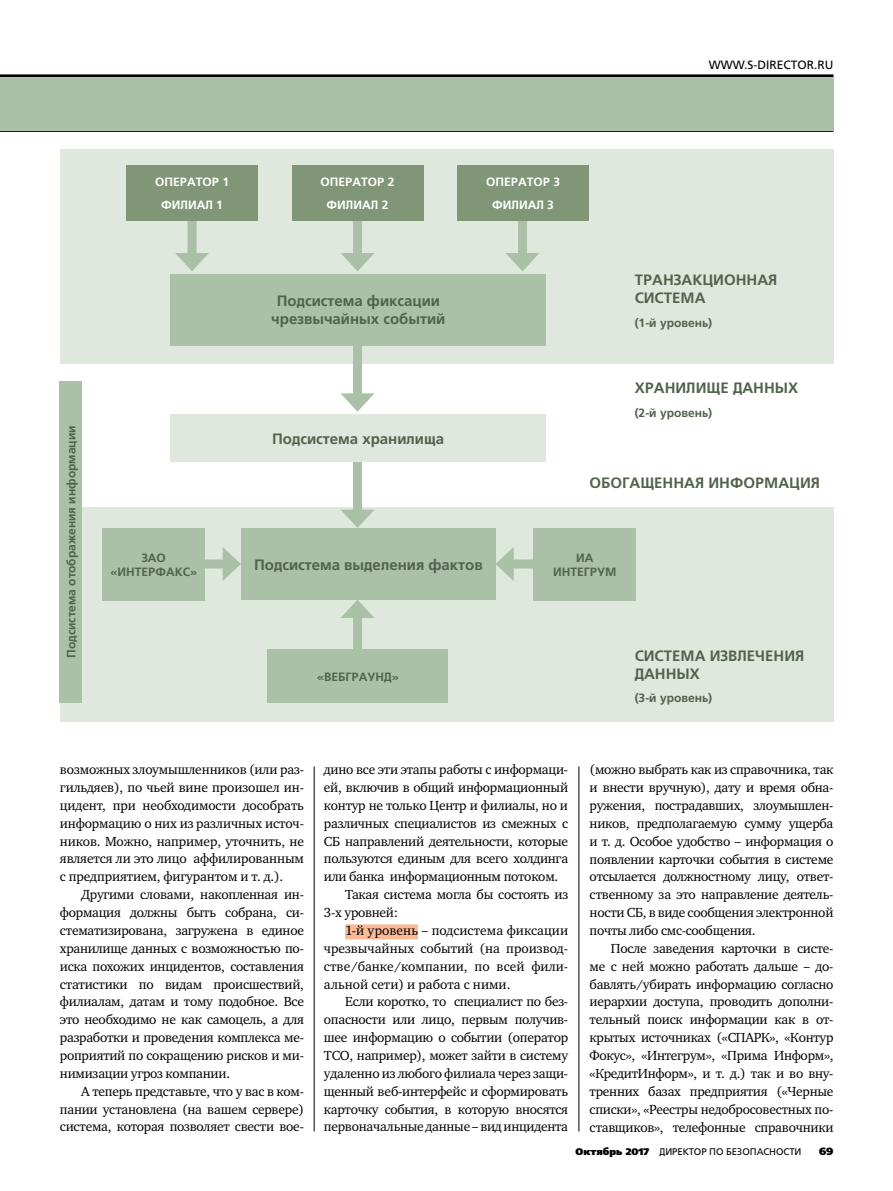
<style>
.page{position:relative;width:893px;height:1191px;background:#fff}
.page>*{position:absolute;margin:0;border:0;box-sizing:border-box;transform-origin:0 0}
.t1{font:15px/18px "AG Foreigner Medium C";color:#51624d}
.t2{font:13.5px/17.9px "Charter ITC";letter-spacing:-.02em;color:#000;text-align:justify}
.t3{font:13.5px "Charter ITC";color:#000}
.t4{font:12px/14.4px "AG Foreigner Medium C";color:#51624d;text-align:center}
.t5{font:12px/23px "AG Foreigner Medium C";color:#fff;text-align:center}
.t6{font:12px "AG Foreigner C";color:#000}
.t7{font:10.5px "AG Foreigner Black C";color:#000}
.t8{font:9.6px "AG Foreigner C";letter-spacing:-.005em;color:#000}
.s1{font-family:"Segoe UI";font-weight:700}
.s2{font-family:"Myriad Pro"}
.s3{font-family:"AG Foreigner Black C"}
</style>
<div class="page">
<hr style="left:0;top:131px;width:833px;height:1px;background:#000">
<hr style="left:0;top:74px;width:833px;height:3px;background:#000">
<div style="left:0;top:77px;width:833px;height:54px;background:#aac0a7"></div>
<div style="left:60px;top:149px;width:773px;height:214px;background:#dfe8dc"></div>
<div style="left:60px;top:507px;width:773px;height:214px;background:#dfe8dc"></div>
<hr style="left:314px;top:766px;width:1px;height:365px;background:#000">
<hr style="left:579px;top:766px;width:1px;height:365px;background:#000">
<div style="left:345px;top:924px;width:73px;height:15px;background:#fbb995"></div>
<div style="left:188px;top:205px;width:9px;height:55px;background:#aac0a7"></div>
<svg style="left:175px;top:253px;width:34px;height:18px"></svg>
<div style="left:353px;top:205px;width:9px;height:55px;background:#aac0a7"></div>
<svg style="left:341px;top:253px;width:33px;height:18px"></svg>
<div style="left:353px;top:345px;width:9px;height:55px;background:#aac0a7"></div>
<svg style="left:341px;top:393px;width:34px;height:19px"></svg>
<div style="left:353px;top:461px;width:9px;height:56px;background:#aac0a7"></div>
<svg style="left:341px;top:509px;width:33px;height:19px"></svg>
<div style="left:353px;top:611px;width:9px;height:55px;background:#aac0a7"></div>
<svg style="left:341px;top:600px;width:33px;height:18px"></svg>
<div style="left:175px;top:559px;width:55px;height:9px;background:#aac0a7"></div>
<svg style="left:223px;top:547px;width:18px;height:34px"></svg>
<div style="left:506px;top:559px;width:56px;height:9px;background:#aac0a7"></div>
<svg style="left:496px;top:547px;width:18px;height:34px"></svg>
<div style="left:518px;top:205px;width:9px;height:55px;background:#aac0a7"></div>
<svg style="left:506px;top:253px;width:33px;height:18px"></svg>
<div style="left:126px;top:165px;width:132px;height:55px;background:#809677"></div>
<div style="left:292px;top:165px;width:131px;height:55px;background:#809677"></div>
<div style="left:457px;top:165px;width:132px;height:55px;background:#809677"></div>
<div style="left:171px;top:274px;width:375px;height:71px;background:#aac0a7"></div>
<div style="left:60px;top:381px;width:22px;height:321px;background:#aac0a7"></div>
<div style="left:170px;top:414px;width:376px;height:47px;background:#dfe8dc"></div>
<div style="left:267px;top:649px;width:181px;height:53px;background:#aac0a7"></div>
<div style="left:241px;top:528px;width:255px;height:72px;background:#aac0a7"></div>
<div style="left:103px;top:528px;width:102px;height:73px;background:#aac0a7"></div>
<div style="left:534px;top:528px;width:102px;height:73px;background:#aac0a7"></div>
<p class="t5" style="left:155px;top:170px;width:76px">ОПЕРАТОР 1<br>ФИЛИАЛ 1</p>
<p class="t5" style="left:321px;top:170px;width:76px">ОПЕРАТОР 2<br>ФИЛИАЛ 2</p>
<p class="t5" style="left:486px;top:170px;width:76px">ОПЕРАТОР 3<br>ФИЛИАЛ 3</p>
<p class="t1" style="left:271px;top:292px;width:176px;text-align:center">Подсистема фиксации чрезвычайных событий</p>
<p class="t6" style="left:709px;top:58px;width:126px">WWW.S-DIRECTOR.RU</p>
<p class="t1" style="left:635px;top:271px;width:144px">ТРАНЗАКЦИОННАЯ<br>СИСТЕМА</p>
<p class="t4" style="left:635px;top:315px;width:79px">(1-й уровень)</p>
<p class="t1" style="left:635px;top:379px;width:165px">ХРАНИЛИЩЕ ДАННЫХ</p>
<p class="t4" style="left:635px;top:405px;width:79px">(2-й уровень)</p>
<p class="t4" style="left:64px;top:658px;width:234px;rotate:-90deg">Подсистема отображения информации</p>
<p class="t1" style="left:272px;top:429px;width:173px">Подсистема хранилища</p>
<p class="t4" style="left:317px;top:669px;width:83px"><span class="s1">«</span>ВЕБГРАУНД<span class="s1">»</span></p>
<p class="t1" style="left:589px;top:474px;width:232px">ОБОГАЩЕННАЯ ИНФОРМАЦИЯ</p>
<p class="t4" style="left:110px;top:551px;width:88px">ЗАО <span class="s1">«</span>ИНТЕРФАКС<span class="s1">»</span></p>
<p class="t4" style="left:553px;top:551px;width:65px">ИА<br>ИНТЕГРУМ</p>
<p class="t1" style="left:254px;top:556px;width:230px">Подсистема выделения фактов</p>
<p class="t1" style="left:635px;top:647px;width:171px">СИСТЕМА ИЗВЛЕЧЕНИЯ<br>ДАННЫХ</p>
<p class="t4" style="left:635px;top:690px;width:79px">(3-й уровень)</p>
<p class="t2" style="left:60px;top:760px;width:246px">возможных злоумышленников (или раз&shy;гильдяев), по чьей вине произошел ин&shy;цидент, при необходимости дособрать информацию о них из различных источ&shy;ников. Можно, например, уточнить, не является ли это лицо аффилированным с предприятием, фигурантом и т. д.).</p>
<p class="t2" style="left:60px;top:885px;width:246px;text-indent:21px">Другими словами, накопленная ин&shy;формация должны быть собрана, си&shy;стематизирована, загружена в единое хранилище данных с возможностью по&shy;иска похожих инцидентов, составления статистики по видам происшествий, филиалам, датам и тому подобное. Все это необходимо не как самоцель, а для разработки и проведения комплекса ме&shy;роприятий по сокращению рисков и ми&shy;нимизации угроз компании.</p>
<p class="t2" style="left:60px;top:1082px;width:246px;text-indent:21px">А теперь представьте, что у вас в ком&shy;пании установлена (на вашем сервере) система, которая позволяет свести вое-</p>
<p class="t2" style="left:324px;top:760px;width:246px">дино все эти этапы работы с информаци-</p>
<p class="t2" style="left:324px;top:778px;width:246px">ей, включив в общий информационный</p>
<p class="t2" style="left:324px;top:796px;width:246px">контур не только Центр и филиалы, но и</p>
<p class="t2" style="left:324px;top:814px;width:246px">различных специалистов из смежных с</p>
<p class="t2" style="left:324px;top:832px;width:246px">СБ направлений деятельности, которые</p>
<p class="t2" style="left:324px;top:850px;width:246px">пользуются единым для всего холдинга</p>
<p class="t2" style="left:324px;top:867px;width:236px">или банка информационным потоком.</p>
<p class="t2" style="left:345px;top:885px;width:224px">Такая система могла бы состоять из</p>
<p class="t2" style="left:324px;top:903px;width:76px">3-х уровней:</p>
<p class="t3" style="left:345px;top:922px;width:224px">1-й уровень <span class="s2">–</span> подсистема фиксации</p>
<p class="t3" style="left:324px;top:939px;width:246px">чрезвычайных событий (на производ-</p>
<p class="t3" style="left:324px;top:957px;width:246px">стве/банке/компании, по всей фили-</p>
<p class="t3" style="left:324px;top:975px;width:188px">альной сети) и работа с ними.</p>
<p class="t2" style="left:345px;top:992px;width:224px">Если коротко, то специалист по без-</p>
<p class="t2" style="left:324px;top:1010px;width:246px">опасности или лицо, первым получив-</p>
<p class="t2" style="left:324px;top:1028px;width:246px">шее информацию о событии (оператор</p>
<p class="t2" style="left:324px;top:1046px;width:246px">ТСО, например), может зайти в систему</p>
<p class="t2" style="left:324px;top:1064px;width:246px">удаленно из любого филиала через защи-</p>
<p class="t2" style="left:324px;top:1082px;width:246px">щенный веб-интерфейс и сформировать</p>
<p class="t2" style="left:324px;top:1100px;width:246px">карточку события, в которую вносятся</p>
<p class="t2" style="left:324px;top:1117px;width:246px">первоначальные данные <span class="s2">–</span> вид инцидента</p>
<p class="t2" style="left:590px;top:760px;width:245px">(можно выбрать как из справочника, так и внести вручную), дату и время обна&shy;ружения, пострадавших, злоумышлен&shy;ников, предполагаемую сумму ущерба и т. д. Особое удобство <span class="s2">–</span> информация о появлении карточки события в системе отсылается должностному лицу, ответ&shy;ственному за это направление деятель&shy;ности СБ, в виде сообщения электронной почты либо смс-сообщения.</p>
<p class="t2" style="left:590px;top:939px;width:245px;text-indent:21px">После заведения карточки в систе&shy;ме с ней можно работать дальше <span class="s2">–</span> до&shy;бавлять/убирать информацию согласно иерархии доступа, проводить дополни&shy;тельный поиск информации как в от&shy;крытых источниках («СПАРК», «Контур Фокус», «Интегрум», «Прима Информ», «КредитИнформ», и т. д.) так и во вну&shy;тренних базах предприятия («Черные списки», «Реестры недобросовестных по&shy;ставщиков», телефонные справочники</p>
<p class="t8" style="left:576px;top:1146px;width:227px"><span class="s3">Октябрь 2017</span> ДИРЕКТОР ПО БЕЗОПАСНОСТИ</p>
<p class="t7" style="left:819px;top:1145px;width:16px">69</p>
</div>
